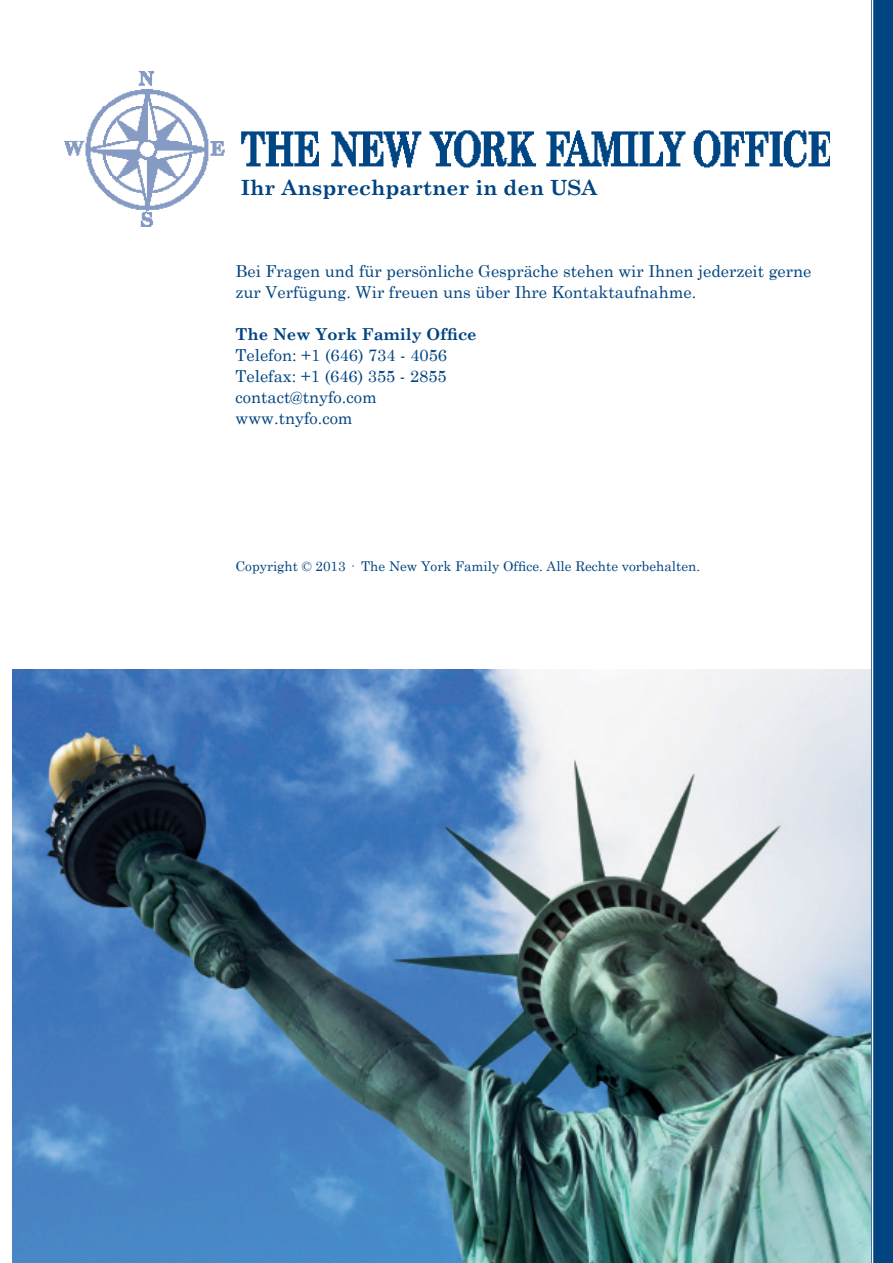
<style>
.page{position:relative;width:893px;height:1263px;background:#fff}
.page>*{position:absolute;margin:0;border:0;box-sizing:border-box;transform-origin:0 0}
.t1{font:700 21px "Century Schoolbook";color:#004481}
.t2{font:16.5px/21px "Century Schoolbook";color:#004481}
.t3{font:700 16.5px "Century Schoolbook";color:#004481}
.t4{font:13.5px "Century Schoolbook";color:#004481}
</style>
<div class="page">
<img style="left:13px;top:670px;width:859px;height:593px">
<img style="left:65px;top:71px;width:764px;height:155px">
<div style="left:872px;top:0;width:21px;height:1263px;background:#004481"></div>
<hr style="left:872px;top:0;width:1px;height:1263px;background:#fff">
<p class="t1" style="left:241px;top:171px;width:358px">Ihr Ansprechpartner in den USA</p>
<p class="t2" style="left:236px;top:259px;width:577px">Bei Fragen und für persönliche Gespräche stehen wir Ihnen jederzeit gerne zur Verfügung. Wir freuen uns über Ihre Kontaktaufnahme.</p>
<p class="t3" style="left:236px;top:321px;width:243px">The New York Family Office</p>
<p class="t2" style="left:236px;top:343px;width:213px">Telefon: +1 (646) 734 - 4056</p>
<p class="t2" style="left:236px;top:364px;width:213px">Telefax: +1 (646) 355 - 2855</p>
<p class="t2" style="left:236px;top:385px;width:143px">contact@tnyfo.com</p>
<p class="t2" style="left:236px;top:406px;width:119px">www.tnyfo.com</p>
<p class="t4" style="left:236px;top:555px;width:466px">Copyright © 2013 · The New York Family Office. Alle Rechte vorbehalten.</p>
</div>
